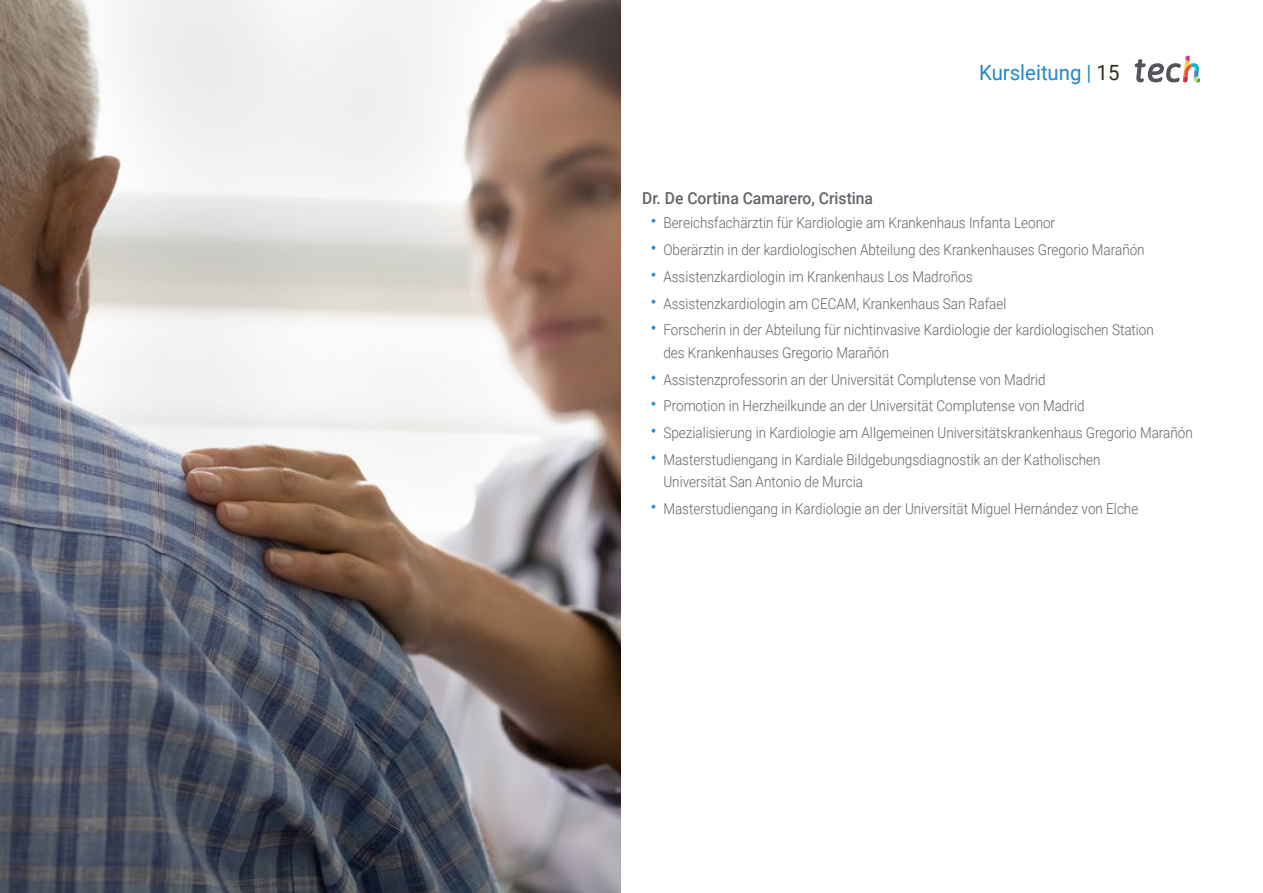
<style>
.page{position:relative;width:1263px;height:893px;background:#fff}
.page>*{position:absolute;margin:0;border:0;box-sizing:border-box;transform-origin:0 0}
.t1{font:21px "Roboto";color:#2488c9}
.t2{font:500 16.5px "Roboto";color:#61646a;scale:.95 1}
.t3{font:300 15px/26.7px "Roboto";color:#61646a;scale:.9 1}
.s1{color:#312e20}
</style>
<div class="page">
<img style="left:0;top:0;width:621px;height:893px">
<svg style="left:1135px;top:56px;width:65px;height:27px"></svg>
<h1 class="t1" style="left:979px;top:57px;width:142px">Kursleitung | <span class="s1">15</span></h1>
<p class="t2" style="left:642px;top:186px;width:245px">Dr. De Cortina Camarero, Cristina</p>
<p class="t3" style="left:663px;top:209px;width:546px">Bereichsfachärztin für Kardiologie am Krankenhaus Infanta Leonor<br>Oberärztin in der kardiologischen Abteilung des Krankenhauses Gregorio Marañón Assistenzkardiologin im Krankenhaus Los Madroños<br>Assistenzkardiologin am CECAM, Krankenhaus San Rafael<br>Forscherin in der Abteilung für nichtinvasive Kardiologie der kardiologischen Station</p>
<p class="t3" style="left:663px;top:339px;width:590px">des Krankenhauses Gregorio Marañón<br>Assistenzprofessorin an der Universität Complutense von Madrid<br>Promotion in Herzheilkunde an der Universität Complutense von Madrid<br>Spezialisierung in Kardiologie am Allgemeinen Universitätskrankenhaus Gregorio Marañón Masterstudiengang in Kardiale Bildgebungsdiagnostik an der Katholischen</p>
<p class="t3" style="left:663px;top:468px;width:529px">Universität San Antonio de Murcia<br>Masterstudiengang in Kardiologie an der Universität Miguel Hernández von Elche</p>
</div>
